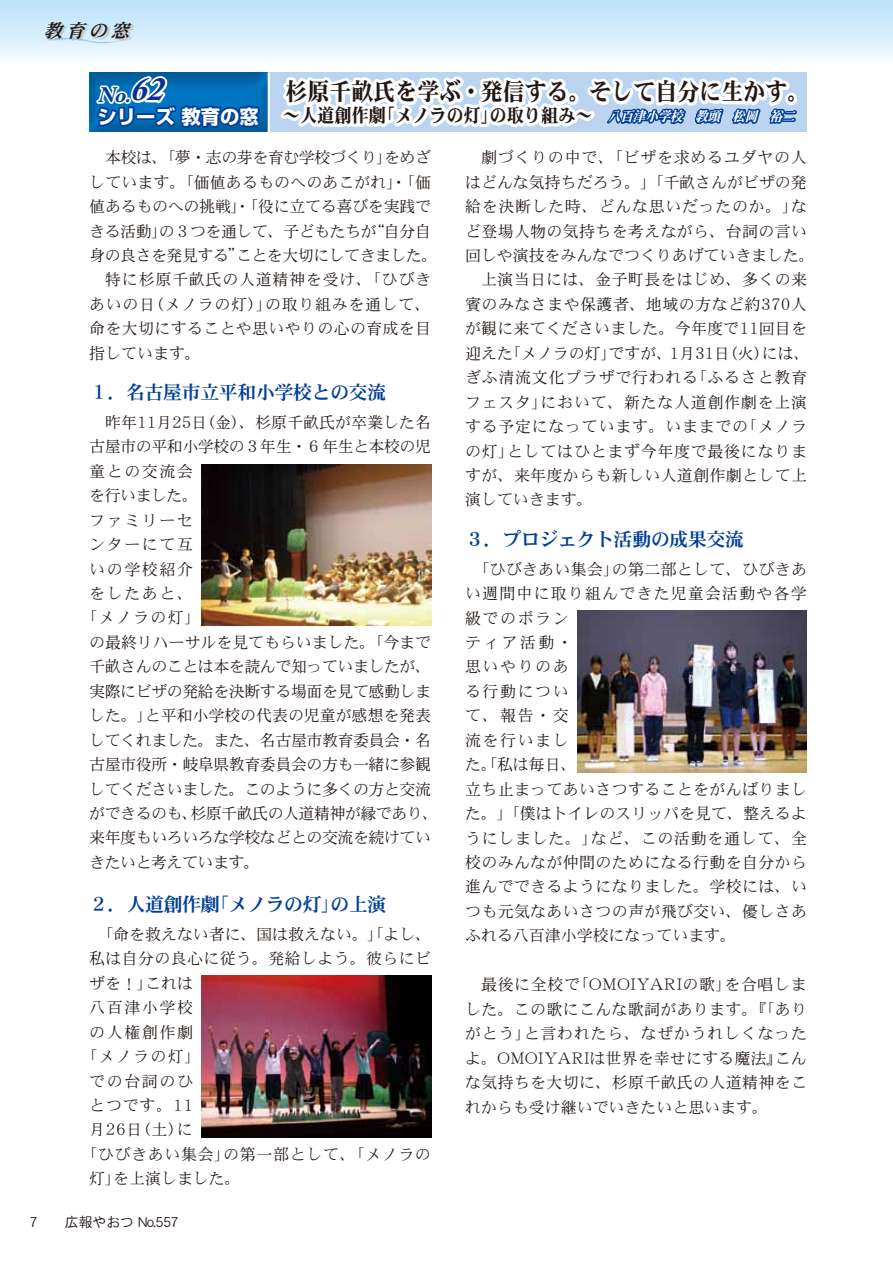
<style>
.page{position:relative;width:893px;height:1263px;background:#fff}
.page>*{position:absolute;margin:0;border:0;box-sizing:border-box;transform-origin:0 0}
.t1{font:24.45px "DFHS Mincho W9 WINP RKSJ H";color:#221815;scale:.9 1}
.t2{font:italic 700 20.85px "Adobe Caslon Pro";color:#003f98}
.t3{font:19.2px "DFHS Mincho W7 WINP RKSJ H";letter-spacing:-.03em;color:#003f98}
.t4{font:19.2px "DFHS Mincho W9 WINP RKSJ H";color:#221815;scale:.9 1}
.t5{font:italic 18.6px "DFHS Mincho W7 WINP RKSJ H";color:#221815}
.t6{font:15.9px/24.5px "DFHS Mincho W3 WINP RKSJ H";letter-spacing:.02em;color:#221815}
.t7{font:15.9px "DFHS Mincho W3 WINP RKSJ H";letter-spacing:-.025em;color:#221815}
.t8{font:15.9px "DFHS Mincho W3 WINP RKSJ H";letter-spacing:.045em;color:#221815}
.t9{font:15.9px "DFHS Mincho W3 WINP RKSJ H";color:#221815}
.t10{font:15.9px "DFHS Mincho W3 WINP RKSJ H";letter-spacing:-.005em;color:#221815}
.t11{font:15.9px "DFHS Mincho W3 WINP RKSJ H";letter-spacing:-.03em;color:#221815}
.t12{font:15.9px "DFHS Mincho W3 WINP RKSJ H";letter-spacing:.05em;color:#221815}
.t13{font:15.9px "DFHS Mincho W3 WINP RKSJ H";letter-spacing:-.015em;color:#221815}
.t14{font:13.8px "DFHS Gothic W3 WINP RKSJ H";color:#221815}
.s1{font-size:32.1px;color:#0b3190}
.s2{font-family:"Shin Go Pro";font-weight:700;font-size:19.35px;color:#fff}
.s3{font-style:italic;font-size:13.8px;color:#fff}
</style>
<div class="page">
<div style="left:0;top:0;width:893px;height:68px;background:linear-gradient(to bottom,#b7e1f9,#f9fcff)"></div>
<div style="left:46px;top:22px;width:88px;height:19px;background:#b5b6b6;opacity:.75"></div>
<svg style="left:275px;top:30px;width:527px;height:102px"></svg>
<div style="left:84px;top:64px;width:188px;height:69px;background:#898989;opacity:.5"></div>
<svg style="left:44px;top:35px;width:219px;height:98px"></svg>
<hr style="left:268px;top:72px;width:2px;height:60px;background:#fff">
<img style="left:201px;top:464px;width:230px;height:162px">
<img style="left:577px;top:611px;width:230px;height:161px">
<img style="left:201px;top:976px;width:230px;height:161px">
<p class="t5" style="left:44px;top:21px;width:92px">教育の窓</p>
<h2 class="t2" style="left:97px;top:83px;width:81px">No.<span class="s1">62</span></h2>
<h1 class="t1" style="left:286px;top:79px;width:584px">杉原千畝氏を学ぶ・発信する。そして自分に生かす。</h1>
<p class="t4" style="left:98px;top:106px;width:780px"><span class="s2">シリーズ 教育の窓</span> ～人道創作劇「メノラの灯」の取り組み～ <span class="s3">八百津小学校　教頭　松岡　裕二</span></p>
<p class="t7" style="left:105px;top:150px;width:327px">本校は、「夢・志の芽を育む学校づくり」をめざ</p>
<p class="t6" style="left:89px;top:170px;width:343px">しています。「価値あるものへのあこがれ」・「価</p>
<p class="t13" style="left:89px;top:198px;width:343px">値あるものへの挑戦」・「役に立てる喜びを実践で</p>
<p class="t7" style="left:89px;top:223px;width:343px">きる活動」の３つを通して、子どもたちが“自分自</p>
<p class="t11" style="left:89px;top:247px;width:350px">身の良さを発見する”ことを大切にしてきました。</p>
<p class="t12" style="left:105px;top:272px;width:327px">特に杉原千畝氏の人道精神を受け、「ひびき</p>
<p class="t8" style="left:89px;top:296px;width:343px">あいの日（メノラの灯）」の取り組みを通して、</p>
<p class="t6" style="left:89px;top:317px;width:343px">命を大切にすることや思いやりの心の育成を目</p>
<p class="t6" style="left:89px;top:341px;width:113px">指しています。</p>
<p class="t3" style="left:89px;top:382px;width:298px">１．名古屋市立平和小学校との交流</p>
<p class="t6" style="left:105px;top:410px;width:327px">昨年11月25日（金）、杉原千畝氏が卒業した名</p>
<p class="t7" style="left:89px;top:439px;width:343px">古屋市の平和小学校の３年生・６年生と本校の児</p>
<p class="t6" style="left:89px;top:459px;width:105px">童との交流会</p>
<p class="t6" style="left:89px;top:484px;width:110px">を行いました。</p>
<p class="t6" style="left:89px;top:508px;width:105px">ファミリーセ</p>
<p class="t6" style="left:89px;top:533px;width:105px">ンターにて互</p>
<p class="t6" style="left:89px;top:557px;width:105px">いの学校紹介</p>
<p class="t6" style="left:89px;top:581px;width:105px">をしたあと、</p>
<p class="t6" style="left:81px;top:606px;width:121px">「メノラの灯」</p>
<p class="t10" style="left:89px;top:634px;width:343px">の最終リハーサルを見てもらいました。「今まで</p>
<p class="t7" style="left:89px;top:659px;width:343px">千畝さんのことは本を読んで知っていましたが、</p>
<p class="t7" style="left:89px;top:683px;width:343px">実際にビザの発給を決断する場面を見て感動しま</p>
<p class="t10" style="left:89px;top:707px;width:343px">した。」と平和小学校の代表の児童が感想を発表</p>
<p class="t7" style="left:89px;top:732px;width:343px">してくれました。また、名古屋市教育委員会・名</p>
<p class="t7" style="left:89px;top:756px;width:343px">古屋市役所・岐阜県教育委員会の方も一緒に参観</p>
<p class="t7" style="left:89px;top:781px;width:343px">してくださいました。このように多くの方と交流</p>
<p class="t11" style="left:89px;top:805px;width:350px">ができるのも、杉原千畝氏の人道精神が縁であり、</p>
<p class="t7" style="left:89px;top:830px;width:343px">来年度もいろいろな学校などとの交流を続けてい</p>
<p class="t11" style="left:89px;top:854px;width:172px">きたいと考えています。</p>
<p class="t3" style="left:89px;top:894px;width:298px">２．人道創作劇「メノラの灯」の上演</p>
<p class="t9" style="left:97px;top:926px;width:336px">「命を救えない者に、国は救えない。」「よし、</p>
<p class="t6" style="left:89px;top:947px;width:343px">私は自分の良心に従う。発給しよう。彼らにビ</p>
<p class="t6" style="left:89px;top:971px;width:105px">ザを！」これは</p>
<p class="t6" style="left:89px;top:996px;width:105px">八百津小学校</p>
<p class="t6" style="left:89px;top:1020px;width:105px">の人権創作劇</p>
<p class="t6" style="left:81px;top:1044px;width:121px">「メノラの灯」</p>
<p class="t6" style="left:89px;top:1069px;width:105px">での台詞のひ</p>
<p class="t6" style="left:89px;top:1093px;width:105px">とつです。11</p>
<p class="t6" style="left:89px;top:1118px;width:105px">月26日（土）に</p>
<p class="t8" style="left:81px;top:1146px;width:351px">「ひびきあい集会」の第一部として、「メノラの</p>
<p class="t9" style="left:89px;top:1171px;width:153px">灯」を上演しました。</p>
<p class="t14" style="left:30px;top:1215px;width:9px">7</p>
<p class="t14" style="left:65px;top:1215px;width:115px">広報やおつ No.557</p>
<p class="t12" style="left:481px;top:150px;width:327px">劇づくりの中で、「ビザを求めるユダヤの人</p>
<p class="t9" style="left:465px;top:174px;width:343px">はどんな気持ちだろう。」「千畝さんがビザの発</p>
<p class="t8" style="left:465px;top:198px;width:343px">給を決断した時、どんな思いだったのか。」な</p>
<p class="t6" style="left:465px;top:219px;width:343px">ど登場人物の気持ちを考えながら、台詞の言い</p>
<p class="t10" style="left:465px;top:247px;width:351px">回しや演技をみんなでつくりあげていきました。</p>
<p class="t6" style="left:481px;top:268px;width:327px">上演当日には、金子町長をはじめ、多くの来</p>
<p class="t6" style="left:465px;top:292px;width:343px">賓のみなさまや保護者、地域の方など約370人</p>
<p class="t6" style="left:465px;top:317px;width:343px">が観に来てくださいました。今年度で11回目を</p>
<p class="t9" style="left:465px;top:345px;width:346px">迎えた「メノラの灯」ですが、1月31日（火）には、</p>
<p class="t8" style="left:465px;top:370px;width:343px">ぎふ清流文化プラザで行われる「ふるさと教育</p>
<p class="t8" style="left:465px;top:394px;width:343px">フェスタ」において、新たな人道創作劇を上演</p>
<p class="t8" style="left:465px;top:418px;width:343px">する予定になっています。いままでの「メノラ</p>
<p class="t8" style="left:465px;top:443px;width:343px">の灯」としてはひとまず今年度で最後になりま</p>
<p class="t6" style="left:465px;top:463px;width:343px">すが、来年度からも新しい人道創作劇として上</p>
<p class="t9" style="left:465px;top:492px;width:129px">演していきます。</p>
<p class="t3" style="left:465px;top:529px;width:280px">３．プロジェクト活動の成果交流</p>
<p class="t6" style="left:465px;top:557px;width:343px;text-indent:8px">「ひびきあい集会」の第二部として、ひびきあい週間中に取り組んできた児童会活動や各学級でのボラン<br>ティア活動・<br>思いやりのあ<br>る行動につい<br>て、報告・交<br>流を行いまし<br>た。「私は毎日、<br>立ち止まってあいさつすることをがんばりました。」「僕はトイレのスリッパを見て、整えるようにしました。」など、この活動を通して、全校のみんなが仲間のためになる行動を自分から進んでできるようになりました。学校には、いつも元気なあいさつの声が飛び交い、優しさあふれる八百津小学校になっています。</p>
<p class="t6" style="left:465px;top:973px;width:343px;text-align:justify;text-indent:16px">最後に全校で「OMOIYARIの歌」を合唱しました。この歌にこんな歌詞があります。『「ありがとう」と言われたら、なぜかうれしくなったよ。OMOIYARIは世界を幸せにする魔法』こんな気持ちを大切に、杉原千畝氏の人道精神をこれからも受け継いでいきたいと思います。</p>
</div>
